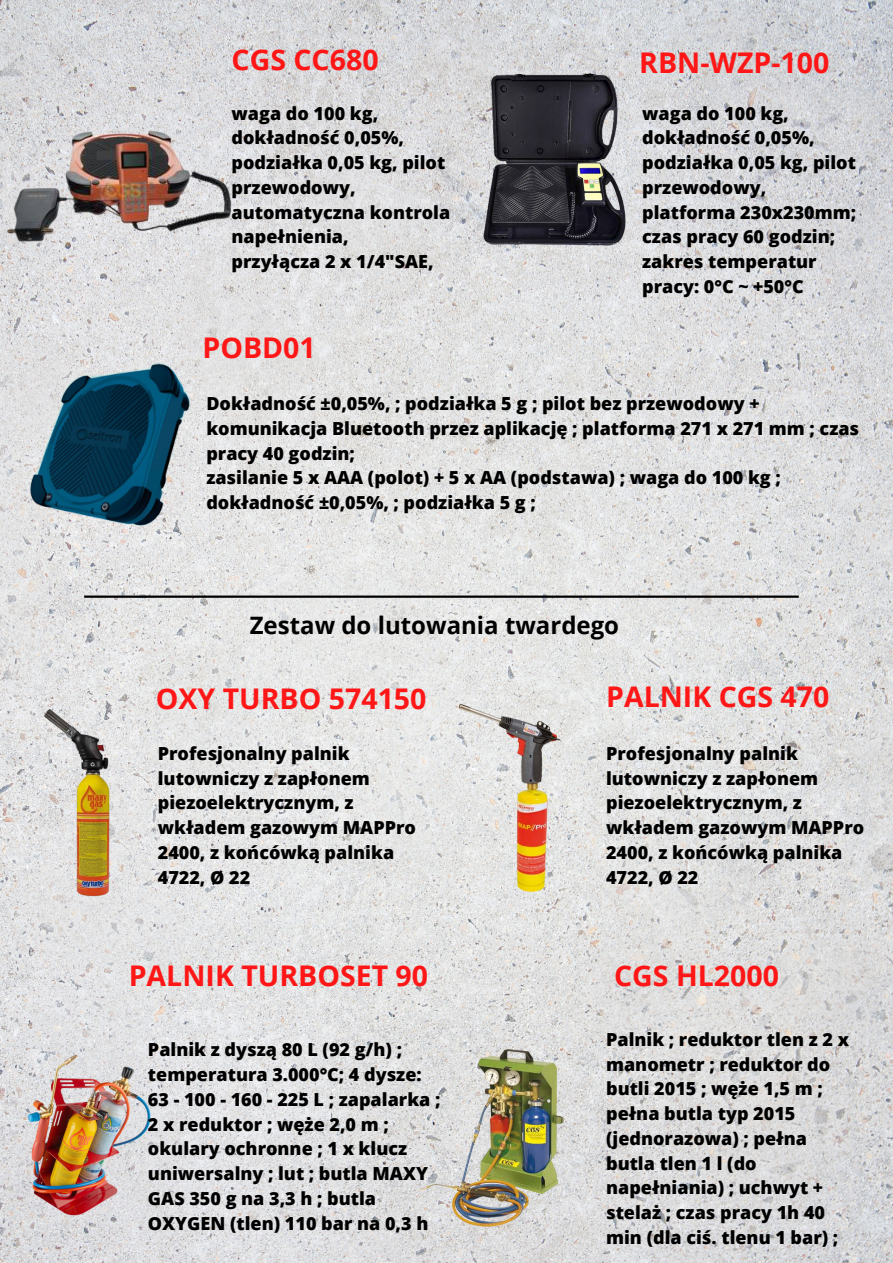
<style>
.page{position:relative;width:893px;height:1263px;background:#fff}
.page>*{position:absolute;margin:0;border:0;box-sizing:border-box;transform-origin:0 0}
.t1{font:700 28.5px "Open Sans";color:#ff1616}
.t2{font:700 24px "Open Sans";color:#000}
.t3{font:800 18px/24.8px "Open Sans";color:#000}
</style>
<div class="page">
<img style="left:0;top:0;width:893px;height:1263px">
<hr style="left:84px;top:595px;width:714px;height:3px;background:#000">
<img style="left:428px;top:678px;width:186px;height:244px">
<img style="left:386px;top:1038px;width:220px;height:201px">
<img style="left:0;top:118px;width:278px;height:141px">
<img style="left:0;top:1051px;width:168px;height:169px">
<img style="left:0;top:280px;width:212px;height:271px">
<img style="left:23px;top:698px;width:133px;height:206px">
<img style="left:460px;top:74px;width:166px;height:172px">
<p class="t1" style="left:231px;top:39px;width:148px">CGS CC680</p>
<p class="t3" style="left:231px;top:100px;width:148px">waga do 100 kg,</p>
<p class="t3" style="left:231px;top:125px;width:174px">dokładność 0,05%,</p>
<p class="t3" style="left:231px;top:150px;width:215px">podziałka 0,05 kg, pilot przewodowy,</p>
<p class="t3" style="left:231px;top:199px;width:220px">automatyczna kontrola napełnienia,</p>
<p class="t3" style="left:231px;top:249px;width:203px">przyłącza 2 x 1/4"SAE,</p>
<p class="t1" style="left:202px;top:328px;width:115px">POBD01</p>
<p class="t1" style="left:639px;top:42px;width:192px">RBN-WZP-100</p>
<p class="t3" style="left:642px;top:100px;width:148px">waga do 100 kg,</p>
<p class="t3" style="left:642px;top:125px;width:174px">dokładność 0,05%,</p>
<p class="t3" style="left:642px;top:150px;width:215px">podziałka 0,05 kg, pilot przewodowy,</p>
<p class="t3" style="left:642px;top:199px;width:215px">platforma 230x230mm;</p>
<p class="t3" style="left:642px;top:224px;width:194px">czas pracy 60 godzin;</p>
<p class="t3" style="left:642px;top:249px;width:176px">zakres temperatur</p>
<p class="t3" style="left:642px;top:273px;width:163px">pracy: 0°C ~ +50°C</p>
<p class="t3" style="left:206px;top:391px;width:654px">Dokładność ±0,05%, ; podziałka 5 g ; pilot bez przewodowy + komunikacja Bluetooth przez aplikację ; platforma 271 x 271 mm ; czas pracy 40 godzin;</p>
<p class="t3" style="left:206px;top:465px;width:576px">zasilanie 5 x AAA (polot) + 5 x AA (podstawa) ; waga do 100 kg ; dokładność ±0,05%, ; podziałka 5 g ;</p>
<p class="t2" style="left:250px;top:608px;width:371px">Zestaw do lutowania twardego</p>
<p class="t1" style="left:156px;top:678px;width:272px">OXY TURBO 574150</p>
<p class="t3" style="left:158px;top:740px;width:260px">Profesjonalny palnik lutowniczy z zapłonem piezoelektrycznym, z wkładem gazowym MAPPro<br>2400, z końcówką palnika<br>4722, Ø 22</p>
<p class="t1" style="left:129px;top:956px;width:301px">PALNIK TURBOSET 90</p>
<p class="t3" style="left:148px;top:1037px;width:294px">Palnik z dyszą 80 L (92 g/h) ; temperatura 3.000°C; 4 dysze:<br>63 - 100 - 160 - 225 L ; zapalarka ;<br>2 x reduktor ; węże 2,0 m ; okulary ochronne ; 1 x klucz uniwersalny ; lut ; butla MAXY<br>GAS 350 g na 3,3 h ; butla<br>OXYGEN (tlen) 110 bar na 0,3 h</p>
<p class="t1" style="left:606px;top:676px;width:225px">PALNIK CGS 470</p>
<p class="t3" style="left:606px;top:740px;width:260px">Profesjonalny palnik lutowniczy z zapłonem piezoelektrycznym, z wkładem gazowym MAPPro<br>2400, z końcówką palnika<br>4722, Ø 22</p>
<p class="t1" style="left:614px;top:956px;width:166px">CGS HL2000</p>
<p class="t3" style="left:606px;top:1026px;width:244px">Palnik ; reduktor tlen z 2 x manometr ; reduktor do butli 2015 ; węże 1,5 m ; pełna butla typ 2015 (jednorazowa) ; pełna butla tlen 1 l (do napełniania) ; uchwyt + stelaż ; czas pracy 1h 40 min (dla ciś. tlenu 1 bar) ;</p>
</div>
